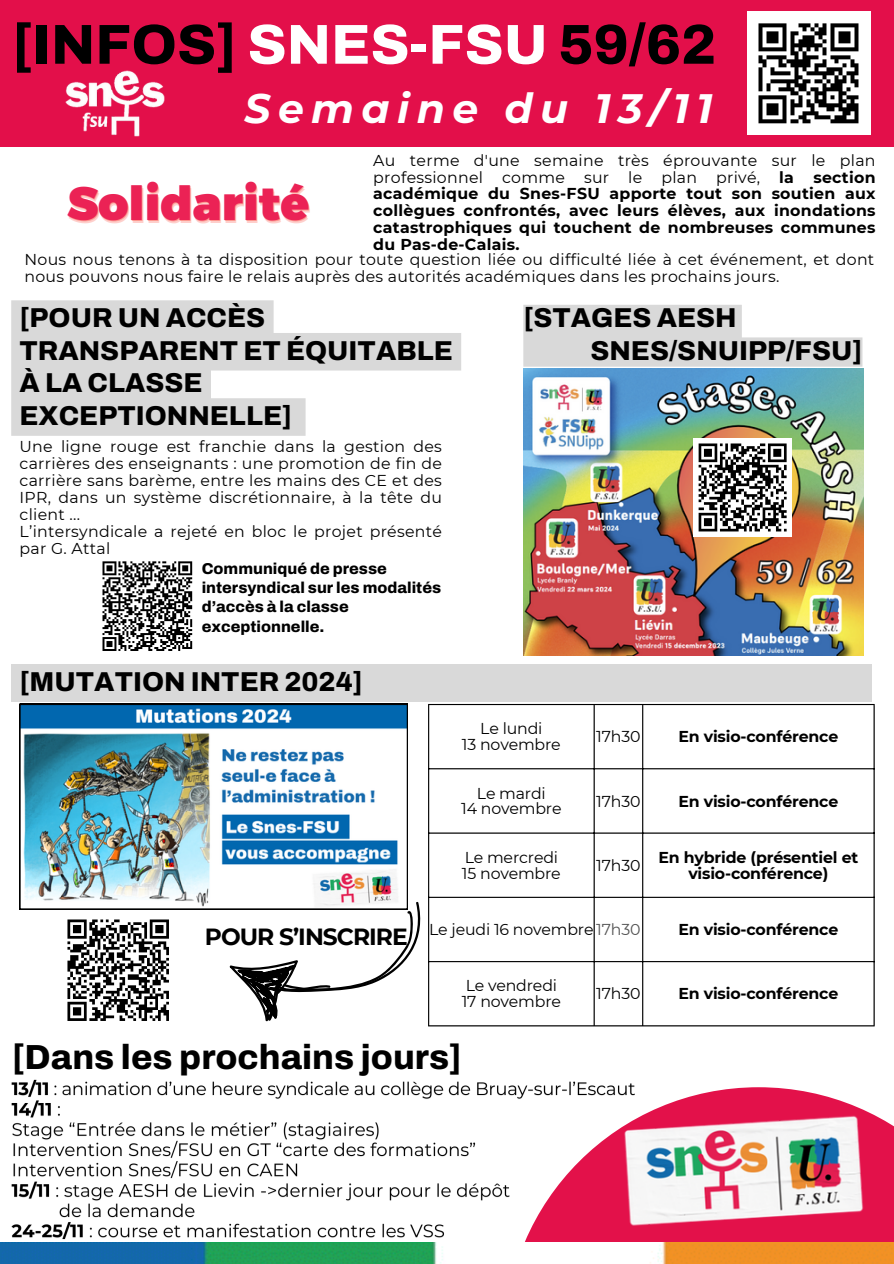
<style>
.page{position:relative;width:894px;height:1264px;background:#fff}
.page>*{position:absolute;margin:0;border:0;box-sizing:border-box;transform-origin:0 0}
.t1{font:800 56.25px "Archivo";color:#000}
.t2{font:900 46.95px "Montserrat";color:#eb2255}
.t3{font:italic 700 40.95px "Montserrat";letter-spacing:.18em;color:#fff}
.t4{font:800 34.8px "Archivo";color:#000}
.t5{font:800 27.3px/32.7px "Archivo";color:#000}
.t6{font:700 23.4px "Montserrat";letter-spacing:-.04em;color:#000}
.t7{font:15.75px/16.8px "Montserrat";letter-spacing:.02em;color:#000}
.t8{font:700 15.75px/16.8px "Montserrat";letter-spacing:-.01em;color:#000;text-align:center}
.t9{font:15.75px/15.8px "Montserrat";letter-spacing:-.01em;color:#000;text-align:center}
.t10{font:800 15.75px/19.2px "Archivo";color:#000}
.s1{color:#fff}
.s2{font-weight:400}
.s3{color:#545454}
</style>
<div class="page">
<svg style="left:639px;top:1087px;width:254px;height:155px;fill:#e3114a"></svg>
<img style="left:0;top:1242px;width:893px;height:21px">
<img style="left:639px;top:1111px;width:231px;height:125px">
<div style="left:1px;top:0;width:892px;height:146px;background:#e30f4a"></div>
<div style="left:746px;top:11px;width:124px;height:124px;background:#fff"></div>
<svg style="left:758px;top:23px;width:100px;height:100px"></svg>
<svg style="left:830px;top:119px;width:28px;height:4px"></svg>
<img style="left:42px;top:54px;width:146px;height:93px">
<img style="left:20px;top:704px;width:388px;height:205px">
<hr style="left:428px;top:705px;width:1px;height:320px;background:#000">
<hr style="left:593px;top:705px;width:1px;height:320px;background:#000">
<hr style="left:642px;top:705px;width:1px;height:320px;background:#000">
<hr style="left:873px;top:705px;width:1px;height:320px;background:#000">
<hr style="left:428px;top:704px;width:446px;height:1px;background:#000">
<hr style="left:428px;top:768px;width:446px;height:1px;background:#000">
<hr style="left:428px;top:832px;width:446px;height:1px;background:#000">
<hr style="left:428px;top:896px;width:446px;height:1px;background:#000">
<hr style="left:428px;top:961px;width:446px;height:1px;background:#000">
<hr style="left:428px;top:1025px;width:446px;height:1px;background:#000">
<svg style="left:67px;top:919px;width:102px;height:102px"></svg>
<svg style="left:215px;top:861px;width:222px;height:166px"></svg>
<img style="left:523px;top:368px;width:340px;height:287px">
<div style="left:693px;top:438px;width:98px;height:99px;background:#fff"></div>
<svg style="left:698px;top:443px;width:89px;height:89px"></svg>
<div style="left:11px;top:664px;width:860px;height:37px;background:#d9d9d9"></div>
<img style="left:11px;top:1079px;width:628px;height:163px">
<svg style="left:523px;top:305px;width:339px;height:62px"></svg>
<svg style="left:11px;top:300px;width:450px;height:136px;fill:#d9d9d9"></svg>
<svg style="left:102px;top:561px;width:91px;height:90px"></svg>
<p class="t1" style="left:12px;top:14px;width:705px">[INFOS] <span class="s1">SNES-FSU</span> 59/62</p>
<p class="t3" style="left:244px;top:84px;width:469px">Semaine du 13/11</p>
<p class="t2" style="left:67px;top:173px;width:243px">Solidarité</p>
<p class="t8" style="left:373px;top:152px;width:503px;text-align:justify"><span class="s2">Au terme d'une semaine très éprouvante sur le plan professionnel comme sur le plan privé,</span> la section académique du Snes-FSU apporte tout son soutien aux collègues confrontés, avec leurs élèves, aux inondations catastrophiques qui touchent de nombreuses communes du Pas-de-Calais.</p>
<p class="t7" style="left:24px;top:251px;width:851px">Nous nous tenons à ta disposition pour toute question liée ou difficulté liée à cet événement, et dont nous pouvons nous faire le relais auprès des autorités académiques dans les prochains jours.</p>
<p class="t5" style="left:20px;top:301px;width:434px">[POUR UN ACCÈS<br>TRANSPARENT ET ÉQUITABLE<br>À LA CLASSE<br>EXCEPTIONNELLE]</p>
<p class="t7" style="left:20px;top:438px;width:424px;text-align:justify">Une ligne rouge est franchie dans la gestion des carrières des enseignants : une promotion de fin de carrière sans barème, entre les mains des CE et des IPR, dans un système discrétionnaire, à la tête du client ...</p>
<p class="t7" style="left:20px;top:522px;width:424px">L’intersyndicale a rejeté en bloc le projet présenté par G. Attal</p>
<p class="t10" style="left:202px;top:559px;width:241px">Communiqué de presse intersyndical sur les modalités d’accès à la classe exceptionnelle.</p>
<p class="t5" style="left:523px;top:302px;width:215px">[STAGES AESH</p>
<p class="t5" style="left:590px;top:334px;width:273px">SNES/SNUIPP/FSU]</p>
<p class="t5" style="left:20px;top:665px;width:344px">[MUTATION INTER 2024]</p>
<p class="t6" style="left:205px;top:922px;width:204px">POUR S’INSCRIRE</p>
<p class="t9" style="left:462px;top:720px;width:100px">Le lundi<br>13 novembre</p>
<p class="t7" style="left:596px;top:728px;width:46px">17h30</p>
<p class="t8" style="left:678px;top:728px;width:161px">En visio-conférence</p>
<p class="t9" style="left:461px;top:785px;width:102px">Le mardi<br>14 novembre</p>
<p class="t7" style="left:596px;top:792px;width:46px">17h30</p>
<p class="t8" style="left:678px;top:792px;width:161px">En visio-conférence</p>
<p class="t9" style="left:462px;top:849px;width:100px;text-align:left">Le mercredi<br>15 novembre</p>
<p class="t7" style="left:596px;top:856px;width:46px">17h30</p>
<p class="t8" style="left:658px;top:849px;width:201px;line-height:15.8px">En hybride (présentiel et visio-conférence)</p>
<p class="t9" style="left:429px;top:921px;width:213px">Le jeudi 16 novembre <span class="s3">17h30</span></p>
<p class="t8" style="left:678px;top:921px;width:161px">En visio-conférence</p>
<p class="t9" style="left:461px;top:977px;width:101px;text-align:left">Le vendredi<br>17 novembre</p>
<p class="t7" style="left:596px;top:985px;width:46px">17h30</p>
<p class="t8" style="left:678px;top:985px;width:161px">En visio-conférence</p>
<p class="t4" style="left:12px;top:1037px;width:451px">[Dans les prochains jours]</p>
</div>
